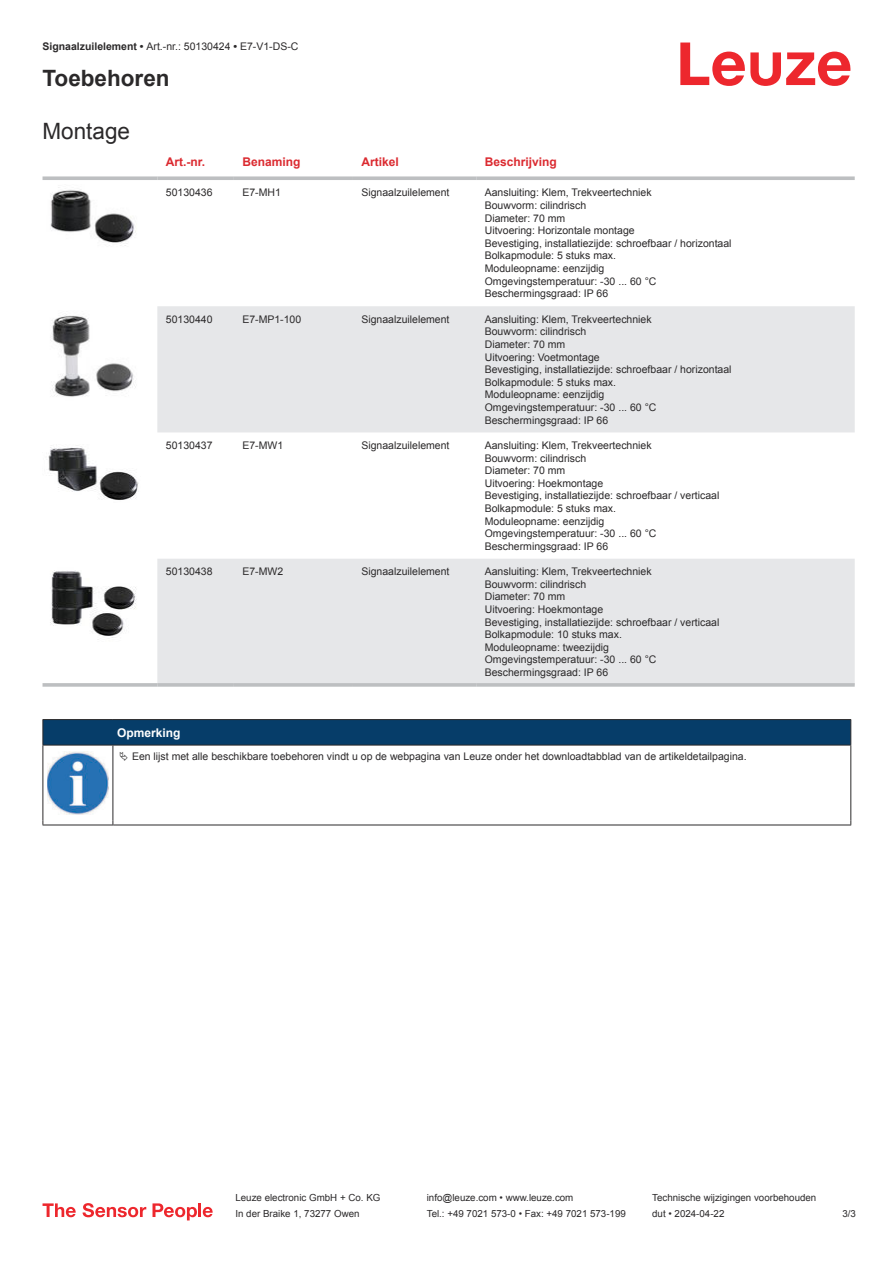
<style>
.page{position:relative;width:893px;height:1263px;background:#fff}
.page>*{position:absolute;margin:0;border:0;box-sizing:border-box;transform-origin:0 0}
.t1{font:700 22.5px "Arial";color:#2b292a}
.t2{font:22.5px "Arial";color:#2b292a}
.t3{font:700 12px "Arial";color:#db2a30}
.t4{font:700 12px "Arial";color:#fff}
.t5{font:10.5px/12.6px "Arial";color:#2b292a}
.t6{font:9.75px "Arial";color:#2b292a}
.s1{font-weight:700}
</style>
<div class="page">
<svg style="left:680px;top:43px;width:170px;height:43px"></svg>
<svg style="left:157px;top:306px;width:698px;height:377px;fill:#e6e7e9"></svg>
<svg style="left:43px;top:176px;width:114px;height:4px"></svg>
<svg style="left:157px;top:176px;width:77px;height:4px"></svg>
<svg style="left:234px;top:176px;width:119px;height:4px"></svg>
<svg style="left:353px;top:176px;width:123px;height:4px"></svg>
<svg style="left:476px;top:176px;width:379px;height:4px;background:#c4c6c8"></svg>
<svg style="left:43px;top:683px;width:114px;height:4px"></svg>
<svg style="left:157px;top:683px;width:77px;height:4px"></svg>
<svg style="left:234px;top:683px;width:119px;height:4px"></svg>
<svg style="left:353px;top:683px;width:123px;height:4px"></svg>
<svg style="left:476px;top:683px;width:379px;height:4px;background:#c3c5c6"></svg>
<img style="left:50px;top:187px;width:86px;height:59px">
<img style="left:51px;top:314px;width:85px;height:83px">
<img style="left:48px;top:445px;width:91px;height:55px">
<img style="left:50px;top:570px;width:87px;height:70px">
<svg style="left:44px;top:746px;width:806px;height:79px"></svg>
<hr style="left:43px;top:745px;width:70px;height:1px;background:#2b292a">
<svg style="left:43px;top:719px;width:808px;height:26px;background:#083c65"></svg>
<hr style="left:113px;top:745px;width:738px;height:1px;background:#2b292a">
<hr style="left:43px;top:745px;width:1px;height:75px;background:#2b292a">
<hr style="left:113px;top:745px;width:1px;height:75px;background:#2b292a">
<hr style="left:850px;top:745px;width:1px;height:75px;background:#2b292a">
<hr style="left:43px;top:825px;width:70px;height:1px;background:#2b292a">
<hr style="left:113px;top:825px;width:738px;height:1px;background:#2b292a">
<img style="left:47px;top:751px;width:61px;height:63px">
<div style="left:115px;top:746px;width:734px;height:20px;background:#fff"></div>
<svg style="left:43px;top:1203px;width:33px;height:14px"></svg>
<svg style="left:83px;top:1203px;width:63px;height:14px"></svg>
<svg style="left:153px;top:1203px;width:44px;height:17px"></svg>
<hr style="left:198px;top:1203px;width:3px;height:14px;background:#ed272d">
<svg style="left:203px;top:1207px;width:10px;height:10px"></svg>
<p class="t5" style="left:43px;top:41px;width:257px"><span class="s1">Signaalzuilelement •</span> Art.-nr.: 50130424 <span class="s1">•</span> E7-V1-DS-C</p>
<h1 class="t1" style="left:43px;top:69px;width:129px">Toebehoren</h1>
<h1 class="t2" style="left:43px;top:123px;width:89px">Montage</h1>
<p class="t3" style="left:166px;top:157px;width:41px">Art.-nr.</p>
<p class="t3" style="left:242px;top:157px;width:60px">Benaming</p>
<p class="t3" style="left:361px;top:157px;width:39px">Artikel</p>
<p class="t3" style="left:485px;top:157px;width:74px">Beschrijving</p>
<p class="t5" style="left:166px;top:187px;width:48px">50130436</p>
<p class="t5" style="left:242px;top:187px;width:40px">E7-MH1</p>
<p class="t5" style="left:361px;top:187px;width:90px">Signaalzuilelement</p>
<p class="t5" style="left:485px;top:187px;width:248px">Aansluiting: Klem, Trekveertechniek<br>Bouwvorm: cilindrisch<br>Diameter: 70 mm<br>Uitvoering: Horizontale montage<br>Bevestiging, installatiezijde: schroefbaar / horizontaal<br>Bolkapmodule: 5 stuks max.<br>Moduleopname: eenzijdig<br>Omgevingstemperatuur: -30 ... 60 °C<br>Beschermingsgraad: IP 66</p>
<p class="t5" style="left:166px;top:314px;width:48px">50130440</p>
<p class="t5" style="left:242px;top:314px;width:60px">E7-MP1-100</p>
<p class="t5" style="left:361px;top:314px;width:90px">Signaalzuilelement</p>
<p class="t5" style="left:485px;top:314px;width:248px">Aansluiting: Klem, Trekveertechniek<br>Bouwvorm: cilindrisch<br>Diameter: 70 mm<br>Uitvoering: Voetmontage<br>Bevestiging, installatiezijde: schroefbaar / horizontaal<br>Bolkapmodule: 5 stuks max.<br>Moduleopname: eenzijdig<br>Omgevingstemperatuur: -30 ... 60 °C<br>Beschermingsgraad: IP 66</p>
<p class="t5" style="left:166px;top:440px;width:48px">50130437</p>
<p class="t5" style="left:242px;top:440px;width:42px">E7-MW1</p>
<p class="t5" style="left:361px;top:440px;width:90px">Signaalzuilelement</p>
<p class="t5" style="left:485px;top:440px;width:236px">Aansluiting: Klem, Trekveertechniek<br>Bouwvorm: cilindrisch<br>Diameter: 70 mm<br>Uitvoering: Hoekmontage<br>Bevestiging, installatiezijde: schroefbaar / verticaal<br>Bolkapmodule: 5 stuks max.<br>Moduleopname: eenzijdig<br>Omgevingstemperatuur: -30 ... 60 °C<br>Beschermingsgraad: IP 66</p>
<p class="t5" style="left:166px;top:566px;width:48px">50130438</p>
<p class="t5" style="left:242px;top:566px;width:42px">E7-MW2</p>
<p class="t5" style="left:361px;top:566px;width:90px">Signaalzuilelement</p>
<p class="t5" style="left:485px;top:566px;width:236px">Aansluiting: Klem, Trekveertechniek<br>Bouwvorm: cilindrisch<br>Diameter: 70 mm<br>Uitvoering: Hoekmontage<br>Bevestiging, installatiezijde: schroefbaar / verticaal<br>Bolkapmodule: 10 stuks max.<br>Moduleopname: tweezijdig<br>Omgevingstemperatuur: -30 ... 60 °C<br>Beschermingsgraad: IP 66</p>
<p class="t4" style="left:117px;top:727px;width:65px">Opmerking</p>
<p class="t5" style="left:132px;top:751px;width:616px">Een lijst met alle beschikbare toebehoren vindt u op de webpagina van Leuze onder het downloadtabblad van de artikeldetailpagina.</p>
<p class="t6" style="left:235px;top:1194px;width:146px">Leuze electronic GmbH + Co. KG</p>
<p class="t6" style="left:427px;top:1194px;width:148px">info@leuze.com • www.leuze.com</p>
<p class="t6" style="left:652px;top:1194px;width:166px">Technische wijzigingen voorbehouden</p>
<p class="t6" style="left:235px;top:1210px;width:126px">In der Braike 1, 73277 Owen</p>
<p class="t6" style="left:427px;top:1210px;width:201px">Tel.: +49 7021 573-0 • Fax: +49 7021 573-199</p>
<p class="t6" style="left:652px;top:1210px;width:74px">dut • 2024-04-22</p>
<p class="t6" style="left:842px;top:1210px;width:15px">3 /3</p>
</div>
